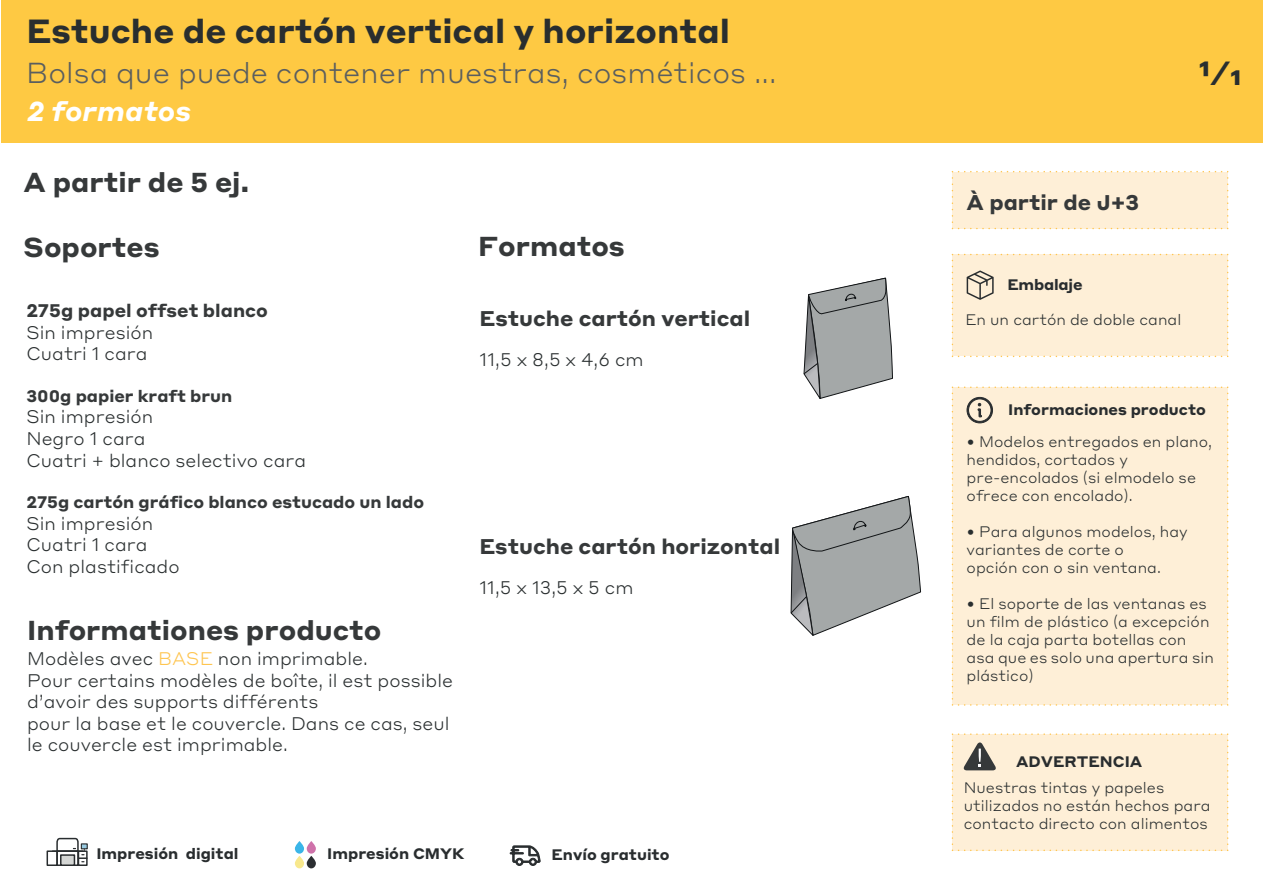
<style>
.page{position:relative;width:1263px;height:893px;background:#fff}
.page>*{position:absolute;margin:0;border:0;box-sizing:border-box;transform-origin:0 0}
.t1{font:700 33px "Styrene A";color:#292e2f}
.t2{font:300 28.5px "Styrene A";letter-spacing:.005em;color:#5a5e5f}
.t3{font:700 27px "Styrene A";color:#36393a}
.t4{font:italic 700 27px "Styrene A";letter-spacing:.005em;color:#fff}
.t5{font:700 21px "Styrene A";color:#36393a}
.t6{font:300 18px/21.6px "Styrene A";color:#292e2f}
.t7{font:700 18px "Styrene A";color:#36393a}
.t8{font:700 16.5px "Styrene A";color:#36393a}
.t9{font:300 15px/18px "Styrene A";color:#292e2f}
.t10{font:700 15px "Styrene A";color:#292d2f}
.s1{color:#fec550}
</style>
<div class="page">
<div style="left:2px;top:0;width:1261px;height:142px;background:#fec943"></div>
<div style="left:951px;top:171px;width:278px;height:59px;background:#feefd7"></div>
<div style="left:951px;top:253px;width:278px;height:105px;background:#feefd7"></div>
<div style="left:951px;top:386px;width:278px;height:320px;background:#feefd7"></div>
<div style="left:951px;top:733px;width:278px;height:118px;background:#feefd7"></div>
<svg style="left:803px;top:277px;width:90px;height:122px"></svg>
<svg style="left:790px;top:496px;width:131px;height:140px"></svg>
<svg style="left:510px;top:845px;width:31px;height:21px"></svg>
<svg style="left:295px;top:841px;width:21px;height:27px"></svg>
<div style="left:56px;top:850px;width:23px;height:16px;border:2px solid #292d2f"></div>
<div style="left:60px;top:854px;width:15px;height:12px;background:#d4d6d4;border:2px solid #292d2f"></div>
<div style="left:78px;top:850px;width:10px;height:16px;border:2px solid #292d2f"></div>
<div style="left:47px;top:850px;width:11px;height:16px;border:2px solid #292d2f"></div>
<svg style="left:56px;top:837px;width:31px;height:25px"></svg>
<h1 class="t1" style="left:26px;top:3px;width:705px">Estuche de cartón vertical y horizontal</h1>
<h2 class="t2" style="left:26px;top:49px;width:752px">Bolsa que puede contener muestras, cosméticos ...</h2>
<h3 class="t4" style="left:27px;top:88px;width:166px">2 formatos</h3>
<h3 class="t3" style="left:24px;top:159px;width:227px">A partir de 5 ej.</h3>
<h3 class="t3" style="left:24px;top:224px;width:138px">Soportes</h3>
<p class="t7" style="left:26px;top:295px;width:243px">275g papel offset blanco</p>
<p class="t6" style="left:26px;top:320px;width:128px">Sin impresión<br>Cuatri 1 cara</p>
<p class="t8" style="left:26px;top:382px;width:207px">300g papier kraft brun</p>
<p class="t6" style="left:26px;top:405px;width:281px">Sin impresión<br>Negro 1 cara<br>Cuatri + blanco selectivo cara</p>
<p class="t8" style="left:26px;top:488px;width:399px">275g cartón gráfico blanco estucado un lado</p>
<p class="t6" style="left:26px;top:511px;width:155px">Sin impresión<br>Cuatri 1 cara<br>Con plastificado</p>
<h3 class="t3" style="left:27px;top:607px;width:356px">Informationes producto</h3>
<p class="t6" style="left:27px;top:646px;width:427px">Modèles avec <span class="s1">BASE</span> non imprimable.<br>Pour certains modèles de boîte, il est possible d’avoir des supports différents<br>pour la base et le couvercle. Dans ce cas, seul le couvercle est imprimable.</p>
<h3 class="t3" style="left:478px;top:223px;width:148px">Formatos</h3>
<h3 class="t5" style="left:479px;top:300px;width:272px">Estuche cartón vertical</h3>
<p class="t6" style="left:480px;top:348px;width:166px">11,5 x 8,5 x 4,6 cm</p>
<h3 class="t5" style="left:479px;top:528px;width:302px">Estuche cartón horizontal</h3>
<p class="t6" style="left:479px;top:576px;width:156px">11,5 x 13,5 x 5 cm</p>
<p class="t10" style="left:96px;top:840px;width:144px">Impresión digital</p>
<p class="t10" style="left:327px;top:840px;width:139px">Impresión CMYK</p>
<p class="t10" style="left:552px;top:842px;width:119px">Envío gratuito</p>
<h1 class="t1" style="left:1199px;top:45px;width:44px">1⁄1</h1>
<h3 class="t5" style="left:967px;top:184px;width:174px">À partir de J+3</h3>
<p class="t10" style="left:1007px;top:272px;width:77px">Embalaje</p>
<p class="t9" style="left:965px;top:310px;width:217px">En un cartón de doble canal</p>
<p class="t10" style="left:1008px;top:397px;width:199px">Informaciones producto</p>
<p class="t9" style="left:967px;top:432px;width:247px">• Modelos entregados en plano, hendidos, cortados y pre-encolados (si elmodelo se ofrece con encolado).</p>
<p class="t9" style="left:967px;top:522px;width:223px">• Para algunos modelos, hay variantes de corte o<br>opción con o sin ventana.</p>
<p class="t9" style="left:967px;top:594px;width:249px">• El soporte de las ventanas es un film de plástico (a excepción de la caja parta botellas con asa que es solo una apertura sin plástico)</p>
<p class="t10" style="left:1016px;top:749px;width:128px">ADVERTENCIA</p>
<p class="t9" style="left:964px;top:777px;width:248px">Nuestras tintas y papeles utilizados no están hechos para contacto directo con alimentos</p>
</div>
